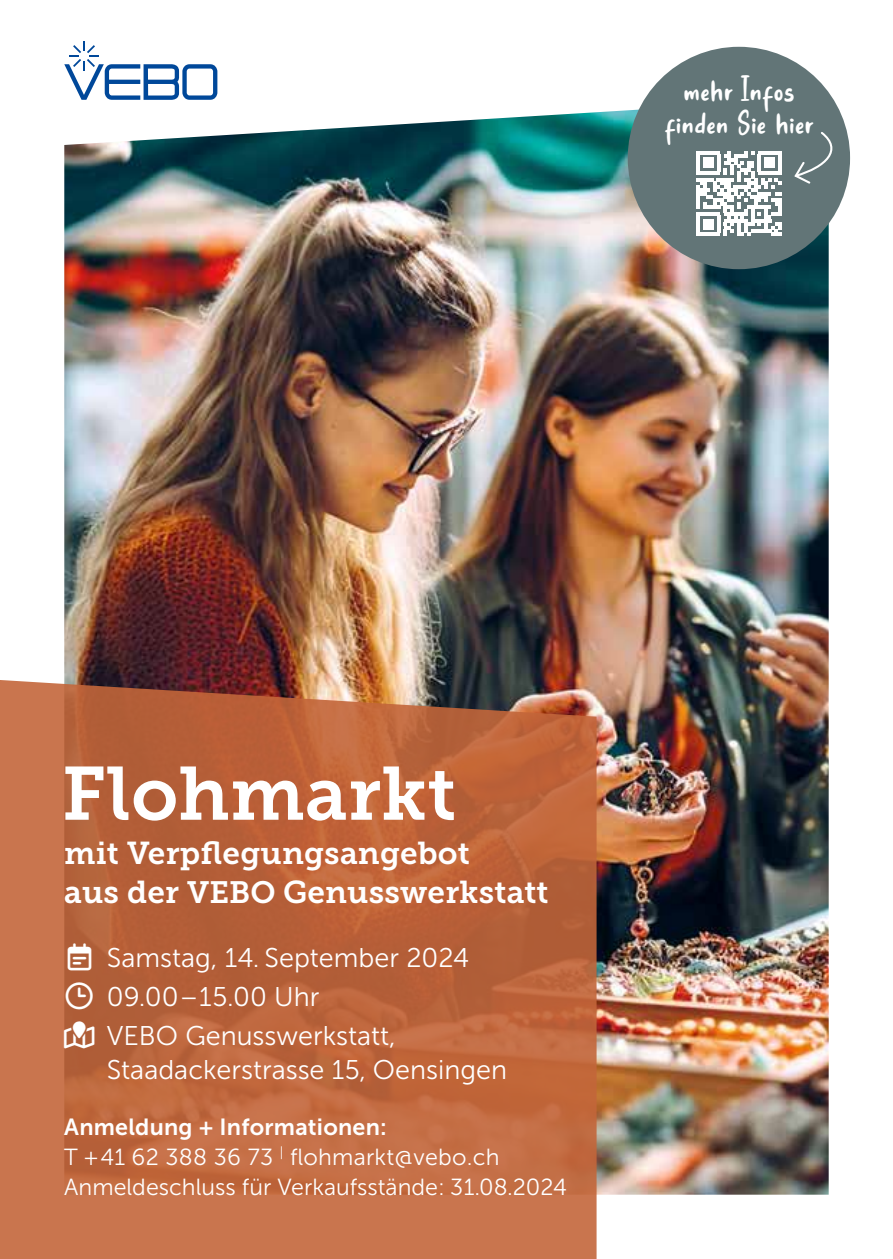
<style>
.page{position:relative;width:893px;height:1259px;background:#fff}
.page>*{position:absolute;margin:0;border:0;box-sizing:border-box;transform-origin:0 0}
.t1{font:75px "Museo Slab 700";letter-spacing:.005em;color:#fff}
.t2{font:39px/33px "Always Lovely";letter-spacing:.02em;color:#fff;text-align:center}
.t3{font:31.5px/39px "Museo Slab 700";letter-spacing:.005em;color:#fff}
.t4{font:27px/38.7px "Museo Sans 300";color:#fff}
.t5{font:23.4px/30px "Museo Sans 300";color:#fff}
.t6{font:23.4px "Museo Sans 700";letter-spacing:.01em;color:#fff}
.s1{font-size:30.6px}
</style>
<div class="page">
<img style="left:64px;top:98px;width:765px;height:1096px">
<svg style="left:0;top:678px;width:597px;height:581px"></svg>
<svg style="left:64px;top:41px;width:153px;height:59px"></svg>
<div style="left:628px;top:47px;width:222px;height:222px;background:#627577;border-radius:50%"></div>
<svg style="left:696px;top:151px;width:85px;height:85px"></svg>
<hr style="left:696px;top:233px;width:24px;height:3px;background:#fff">
<div style="left:703px;top:219px;width:10px;height:10px;background:#fff"></div>
<svg style="left:794px;top:132px;width:39px;height:52px"></svg>
<svg style="left:68px;top:943px;width:23px;height:27px"></svg>
<svg style="left:66px;top:982px;width:27px;height:27px"></svg>
<svg style="left:64px;top:1021px;width:31px;height:27px"></svg>
<h2 class="t2" style="left:665px;top:68px;width:149px">mehr Infos finden Sie hier</h2>
<h1 class="t1" style="left:62px;top:751px;width:396px">Flohmarkt</h1>
<p class="t3" style="left:64px;top:833px;width:486px">mit Verpflegungsangebot<br>aus der <span class="s1">VEBO</span> Genusswerkstatt</p>
<p class="t4" style="left:107px;top:938px;width:364px">Samstag, 14. September 2024</p>
<p class="t4" style="left:107px;top:977px;width:291px;text-indent:-41px">★ 09.00–15.00 Uhr<br>VEBO Genusswerkstatt,</p>
<p class="t4" style="left:107px;top:1050px;width:402px">Staadackerstrasse 15, Oensingen</p>
<p class="t6" style="left:64px;top:1113px;width:324px">Anmeldung + Informationen:</p>
<p class="t5" style="left:64px;top:1141px;width:504px">T +41 62 388 36 73 <sup>|</sup> flohmarkt@vebo.ch<br>Anmeldeschluss für Verkaufsstände: 31.08.2024</p>
</div>
